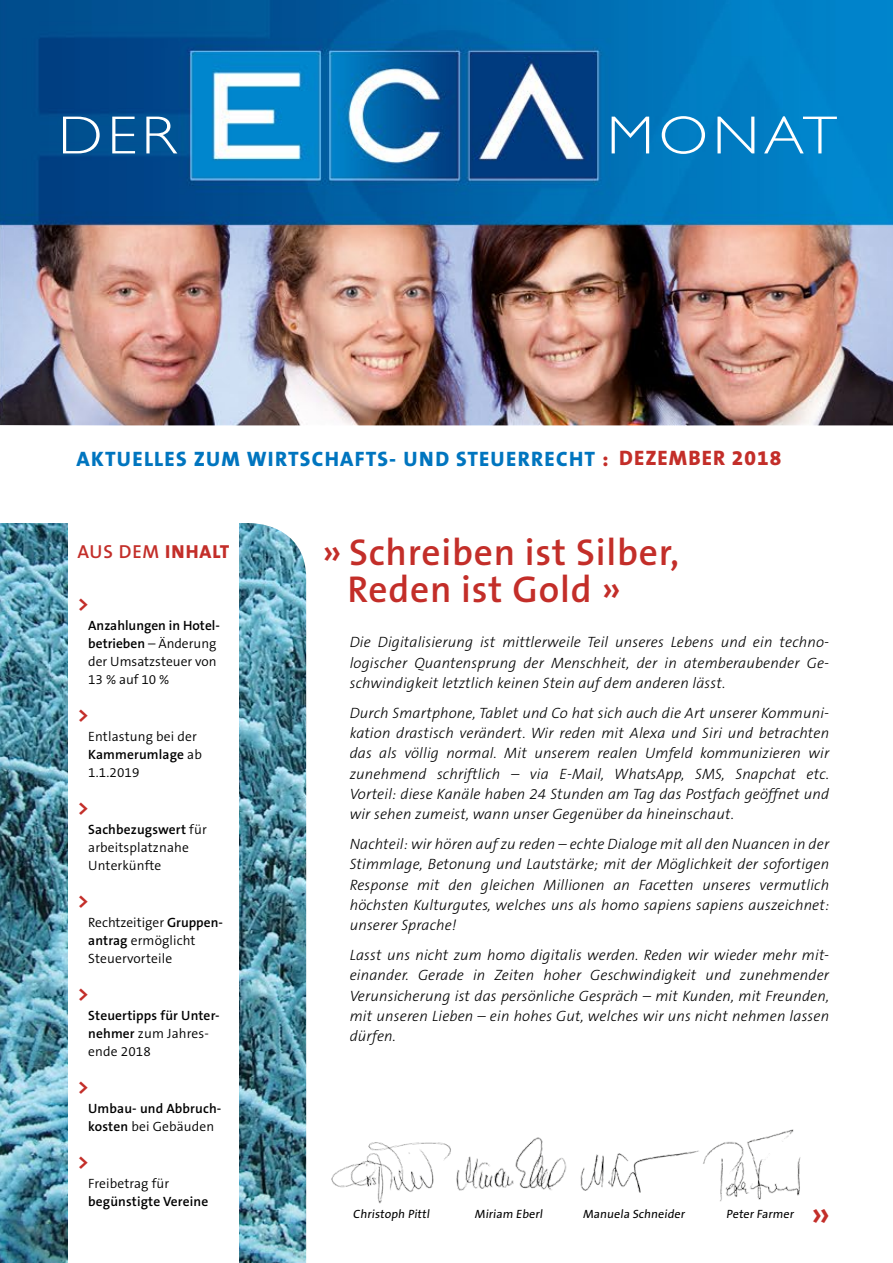
<style>
.page{position:relative;width:893px;height:1263px;background:#fff}
.page>*{position:absolute;margin:0;border:0;box-sizing:border-box;transform-origin:0 0}
.t1{font:300 54px "Gill Sans";letter-spacing:.08em;color:#fff;scale:1.11 1}
.t2{font:600 37.5px/37.5px "The Sans B6";letter-spacing:.02em;color:#c32e29}
.t3{font:800 21px "The Sans B8";letter-spacing:.06em;color:#0075bf}
.t4{font:800 21px "The Sans B8";letter-spacing:.05em;color:#c32e29}
.t5{font:700 21px "The Sans B7";color:#c32e29}
.t6{font:600 18.9px "The Sans B6";color:#c32e29}
.t7{font:italic 300 15px/20.2px "The Sans B3";letter-spacing:.01em;color:#000;text-align:justify}
.t8{font:300 13.5px/18px "The Sans B4";letter-spacing:.01em;color:#000}
.t9{font:600 13.5px/18px "The Sans B6";letter-spacing:.01em;color:#000}
.t10{font:12px "The Sans B5 Plain";color:#000}
.s1{color:#c32e29}
.s2{font-family:"The Sans B8";font-weight:800}
.s3{font-family:"The Sans B4";font-weight:300}
.s4{font-family:"The Sans B6";font-weight:600}
</style>
<div class="page">
<img style="left:55px;top:523px;width:251px;height:740px">
<img style="left:0;top:523px;width:55px;height:740px">
<div style="left:68px;top:514px;width:170px;height:749px;background:#fff"></div>
<img style="left:0;top:0;width:893px;height:425px">
<img style="left:703px;top:1129px;width:98px;height:73px">
<img style="left:580px;top:1150px;width:119px;height:43px">
<img style="left:331px;top:1142px;width:118px;height:61px">
<img style="left:449px;top:1137px;width:118px;height:54px">
<h1 class="t1" style="left:58px;top:105px;width:108px">DER</h1>
<h1 class="t1" style="left:607px;top:105px;width:209px">MONAT</h1>
<h3 class="t3" style="left:77px;top:448px;width:534px">AKTUELLES ZUM WIRTSCHAFTS- UND STEUERRECHT <span class="s1">:</span></h3>
<h3 class="t4" style="left:619px;top:447px;width:164px">DEZEMBER 2018</h3>
<p class="t6" style="left:78px;top:542px;width:153px">Aus dem <span class="s2">INHALT</span></p>
<h3 class="t5" style="left:78px;top:593px;width:13px">&gt;</h3>
<p class="t9" style="left:88px;top:618px;width:133px">Anzahlungen in Hotel&shy;betrieben <span class="s3">– Änderung</span></p>
<p class="t8" style="left:88px;top:654px;width:130px">der Umsatzsteuer von<br>13 % auf 10 %</p>
<h3 class="t5" style="left:78px;top:704px;width:13px">&gt;</h3>
<p class="t8" style="left:88px;top:729px;width:110px">Entlastung bei der</p>
<p class="t9" style="left:88px;top:747px;width:115px">Kammerumlage <span class="s3">ab</span></p>
<p class="t8" style="left:88px;top:765px;width:53px">1.1.2019</p>
<h3 class="t5" style="left:78px;top:797px;width:13px">&gt;</h3>
<p class="t9" style="left:88px;top:822px;width:120px">Sachbezugswert <span class="s3">für</span></p>
<p class="t8" style="left:88px;top:840px;width:102px">arbeitsplatznahe<br>Unterkünfte</p>
<h3 class="t5" style="left:78px;top:890px;width:13px">&gt;</h3>
<p class="t8" style="left:88px;top:915px;width:136px">Rechtzeitiger <span class="s4">Gruppen&shy;antrag</span> ermöglicht<br>Steuervorteile</p>
<h3 class="t5" style="left:78px;top:983px;width:13px">&gt;</h3>
<p class="t9" style="left:88px;top:1008px;width:133px">Steuertipps für U nter-</p>
<p class="t8" style="left:88px;top:1026px;width:122px"><span class="s4">nehmer</span> zum Jahres&shy;ende 2018</p>
<h3 class="t5" style="left:78px;top:1076px;width:13px">&gt;</h3>
<p class="t9" style="left:88px;top:1101px;width:135px">U mbau- und Abbruch-</p>
<p class="t8" style="left:88px;top:1119px;width:128px"><span class="s4">kosten</span> bei Gebäuden</p>
<h3 class="t5" style="left:78px;top:1151px;width:13px">&gt;</h3>
<p class="t8" style="left:88px;top:1176px;width:83px">Freibetrag für</p>
<p class="t9" style="left:88px;top:1194px;width:121px">begünstigte Vereine</p>
<h2 class="t2" style="left:348px;top:536px;width:333px;text-indent:-26px">» Schreiben ist Silber,<br>Reden ist Gold »</h2>
<p class="t7" style="left:350px;top:633px;width:481px">Die Digitalisierung ist mittlerweile Teil unseres Lebens und ein techno&shy;logischer Quantensprung der Menschheit, der in atemberaubender Ge&shy;schwindigkeit letztlich keinen Stein auf dem anderen lässt.</p>
<p class="t7" style="left:350px;top:704px;width:481px">Durch Smartphone, Tablet und Co hat sich auch die Art unserer Kommuni&shy;kation drastisch verändert. Wir reden mit Alexa und Siri und betrachten das als völlig normal. Mit unserem realen Umfeld kommunizieren wir zunehmend schriftlich – via E-Mail, WhatsApp, SMS, Snapchat etc.<br>Vorteil: diese Kanäle haben 24 Stunden am Tag das Postfach geöffnet und wir sehen zumeist, wann unser Gegenüber da hineinschaut.</p>
<p class="t7" style="left:350px;top:835px;width:481px">Nachteil: wir hören auf zu reden – echte Dialoge mit all den Nuancen in der Stimmlage, Betonung und Lautstärke; mit der Möglichkeit der sofortigen Response mit den gleichen Millionen an Facetten unseres vermutlich höchsten Kulturgutes, welches uns als homo sapiens sapiens auszeichnet: unserer Sprache!</p>
<p class="t7" style="left:350px;top:946px;width:481px">Lasst uns nicht zum homo digitalis werden. Reden wir wieder mehr mit&shy;einander. Gerade in Zeiten hoher Geschwindigkeit und zunehmender Verunsicherung ist das persönliche Gespräch – mit Kunden, mit Freunden, mit unseren Lieben – ein hohes Gut, welches wir uns nicht nehmen lassen dürfen.</p>
<p class="t10" style="left:353px;top:1208px;width:80px">Christoph Pittl</p>
<p class="t10" style="left:475px;top:1208px;width:71px">Miriam Eberl</p>
<p class="t10" style="left:583px;top:1208px;width:105px">Manuela Schneider</p>
<p class="t10" style="left:726px;top:1208px;width:71px">Peter Farmer</p>
<h2 class="t2" style="left:811px;top:1198px;width:21px">»</h2>
</div>
